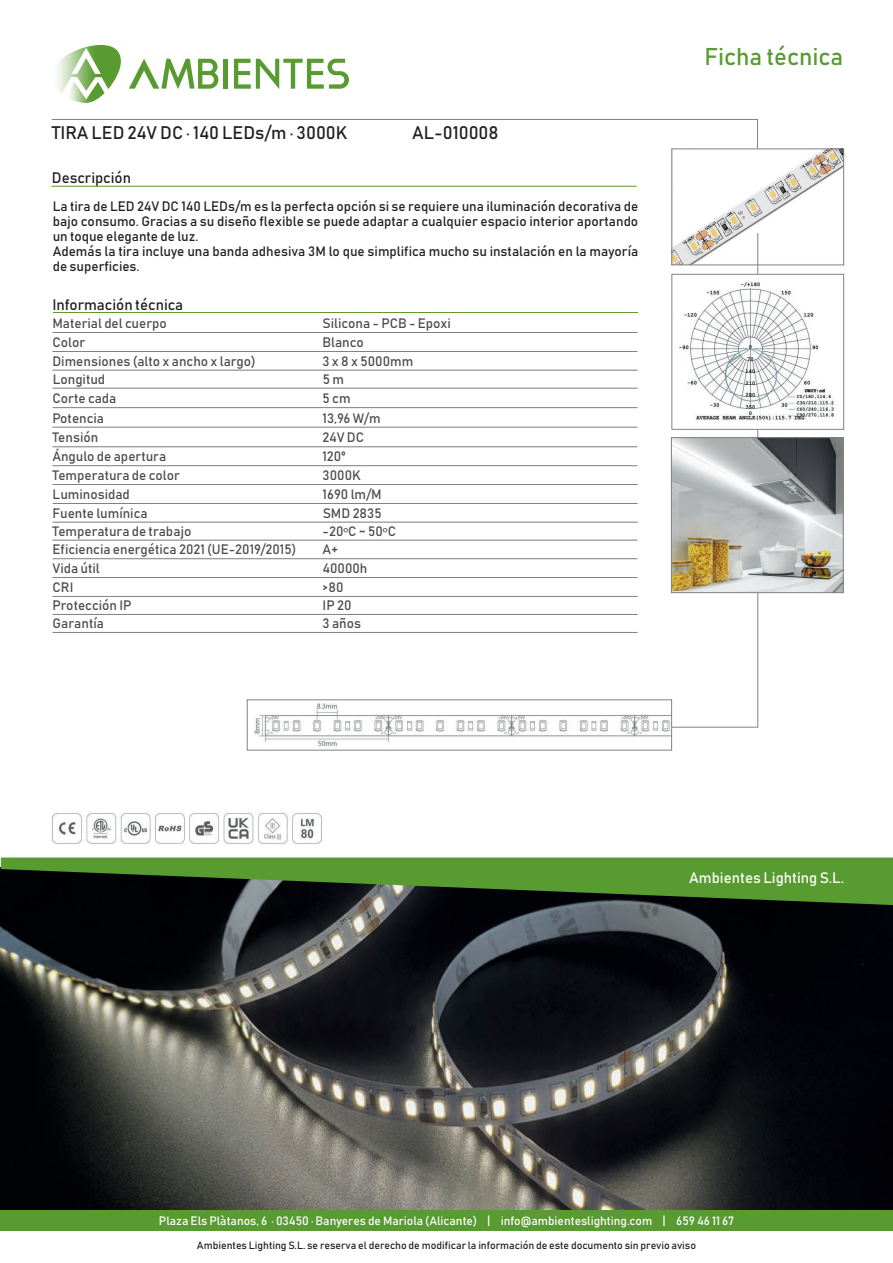
<style>
.page{position:relative;width:893px;height:1263px;background:#fff}
.page>*{position:absolute;margin:0;border:0;box-sizing:border-box;transform-origin:0 0}
.t1{font:24px "Bahnschrift";color:#589b31}
.t2{font:18px "Bahnschrift";color:#231f20}
.t3{font:15px "Bahnschrift";color:#231f20}
.t4{font:15px "Bahnschrift";color:#fff}
.t5{font:13.5px "Bahnschrift";color:#4b4c4d}
.t6{font:13.5px/15px "Bahnschrift";color:#231f20}
.t7{font:12px "Bahnschrift";color:#fff}
.t8{font:10.5px "Bahnschrift";color:#231f20}
.s1{font-family:"Myriad Pro"}
</style>
<div class="page">
<img style="left:1px;top:905px;width:892px;height:305px">
<svg style="left:1px;top:857px;width:892px;height:48px;background:#3f6929"></svg>
<img style="left:696px;top:150px;width:146px;height:113px">
<div style="left:677px;top:152px;width:34px;height:38px;background:#fff"></div>
<svg style="left:296px;top:232px;width:462px;height:496px"></svg>
<svg style="left:57px;top:45px;width:64px;height:49px"></svg>
<svg style="left:66px;top:82px;width:39px;height:21px"></svg>
<svg style="left:129px;top:59px;width:89px;height:30px"></svg>
<div style="left:223px;top:59px;width:5px;height:30px;background:#589b31"></div>
<svg style="left:234px;top:59px;width:115px;height:30px"></svg>
<svg style="left:51px;top:119px;width:707px;height:29px"></svg>
<hr style="left:51px;top:186px;width:586px;height:1px;background:#589b31">
<div style="left:1px;top:1210px;width:892px;height:21px;background:#589b31"></div>
<div style="left:671px;top:148px;width:173px;height:117px;border:1px solid #808285"></div>
<hr style="left:52px;top:351px;width:585px;height:1px;background:#808285">
<hr style="left:52px;top:370px;width:585px;height:1px;background:#808285">
<hr style="left:52px;top:446px;width:585px;height:1px;background:#808285">
<hr style="left:52px;top:465px;width:585px;height:1px;background:#808285">
<hr style="left:53px;top:484px;width:585px;height:1px;background:#808285">
<hr style="left:53px;top:503px;width:585px;height:1px;background:#808285">
<hr style="left:53px;top:312px;width:585px;height:1px;background:#589b31">
<hr style="left:52px;top:332px;width:585px;height:1px;background:#808285">
<hr style="left:52px;top:540px;width:585px;height:1px;background:#808285">
<hr style="left:52px;top:558px;width:585px;height:1px;background:#808285">
<hr style="left:52px;top:577px;width:585px;height:1px;background:#808285">
<hr style="left:53px;top:596px;width:585px;height:1px;background:#808285">
<hr style="left:53px;top:614px;width:585px;height:1px;background:#808285">
<hr style="left:53px;top:522px;width:585px;height:1px;background:#808285">
<hr style="left:52px;top:427px;width:585px;height:1px;background:#808285">
<hr style="left:53px;top:407px;width:585px;height:1px;background:#808285">
<hr style="left:53px;top:388px;width:585px;height:1px;background:#808285">
<hr style="left:53px;top:632px;width:585px;height:1px;background:#808285">
<img style="left:673px;top:276px;width:161px;height:152px">
<div style="left:671px;top:274px;width:173px;height:156px;border:1px solid #808285"></div>
<img style="left:254px;top:701px;width:416px;height:47px">
<div style="left:247px;top:699px;width:425px;height:51px;border:1px solid #808285"></div>
<img style="left:52px;top:812px;width:271px;height:32px">
<img style="left:673px;top:439px;width:169px;height:152px">
<div style="left:671px;top:437px;width:173px;height:156px;border:1px solid #808285"></div>
<h2 class="t2" style="left:52px;top:121px;width:297px">TIRA LED 24V DC · 140 LEDs/m · 3000K</h2>
<h2 class="t2" style="left:412px;top:121px;width:88px">AL-010008</h2>
<p class="t3" style="left:52px;top:169px;width:81px">Descripción</p>
<p class="t6" style="left:53px;top:199px;width:587px">La tira de LED 24V DC 140 LEDs/m es la perfecta opción si se requiere una iluminación decorativa de bajo consumo. Gracias a su diseño flexible se puede adaptar a cualquier espacio interior aportando un toque elegante de luz.<br>Además la tira incluye una banda adhesiva 3M lo que simplifica mucho su instalación en la mayoría de superficies.</p>
<p class="t3" style="left:52px;top:295px;width:132px">Información técnica</p>
<p class="t5" style="left:52px;top:315px;width:116px">Material del cuerpo</p>
<p class="t5" style="left:322px;top:315px;width:130px">Silicona - PCB - Epoxi</p>
<p class="t5" style="left:52px;top:334px;width:34px">Color</p>
<p class="t5" style="left:322px;top:334px;width:43px">Blanco</p>
<p class="t5" style="left:52px;top:352px;width:205px">Dimensiones (alto x ancho x largo)</p>
<p class="t5" style="left:322px;top:352px;width:92px">3 x 8 x 5000mm</p>
<p class="t5" style="left:53px;top:370px;width:54px">Longitud</p>
<p class="t5" style="left:323px;top:370px;width:23px">5 m</p>
<p class="t5" style="left:53px;top:390px;width:65px">Corte cada</p>
<p class="t5" style="left:323px;top:390px;width:29px">5 cm</p>
<p class="t5" style="left:52px;top:409px;width:53px">Potencia</p>
<p class="t5" style="left:322px;top:409px;width:60px">13,96 W/m</p>
<p class="t5" style="left:52px;top:429px;width:47px">Tensión</p>
<p class="t5" style="left:322px;top:429px;width:43px">24V DC</p>
<p class="t5" style="left:52px;top:448px;width:115px">Ángulo de apertura</p>
<p class="t5" style="left:322px;top:448px;width:25px">120º</p>
<p class="t5" style="left:53px;top:467px;width:129px">Temperatura de color</p>
<p class="t5" style="left:323px;top:467px;width:40px">3000K</p>
<p class="t5" style="left:53px;top:486px;width:79px">Luminosidad</p>
<p class="t5" style="left:323px;top:486px;width:61px">1690 lm/M</p>
<p class="t5" style="left:53px;top:504px;width:96px">Fuente lumínica</p>
<p class="t5" style="left:323px;top:504px;width:61px">SMD 2835</p>
<p class="t5" style="left:53px;top:522px;width:140px">Temperatura de trabajo</p>
<p class="t5" style="left:323px;top:522px;width:75px">-20<span class="s1">º</span>C ~ 50<span class="s1">º</span>C</p>
<p class="t5" style="left:52px;top:560px;width:49px">Vida útil</p>
<p class="t5" style="left:322px;top:560px;width:47px">40000h</p>
<p class="t5" style="left:53px;top:579px;width:22px">CRI</p>
<p class="t5" style="left:323px;top:579px;width:22px">&gt;80</p>
<p class="t5" style="left:53px;top:597px;width:80px">Protección IP</p>
<p class="t5" style="left:323px;top:597px;width:30px">IP 20</p>
<p class="t5" style="left:52px;top:541px;width:245px">Eficiencia energética 2021 (UE-2019/2015)</p>
<p class="t5" style="left:322px;top:541px;width:17px">A+</p>
<p class="t5" style="left:53px;top:615px;width:53px">Garantía</p>
<p class="t5" style="left:323px;top:615px;width:40px">3 años</p>
<h1 class="t1" style="left:704px;top:42px;width:140px">Ficha técnica</h1>
<p class="t4" style="left:689px;top:868px;width:156px">Ambientes Lighting S.L.</p>
<p class="t7" style="left:159px;top:1213px;width:577px">Plaza Els Plàtanos, 6 · 03450 · Banyeres de Mariola (Alicante) | info@ambienteslighting.com | 659 46 11 67</p>
<p class="t8" style="left:197px;top:1238px;width:501px">Ambientes Lighting S.L. se reserva el derecho de modificar la información de este documento sin previo aviso</p>
</div>
